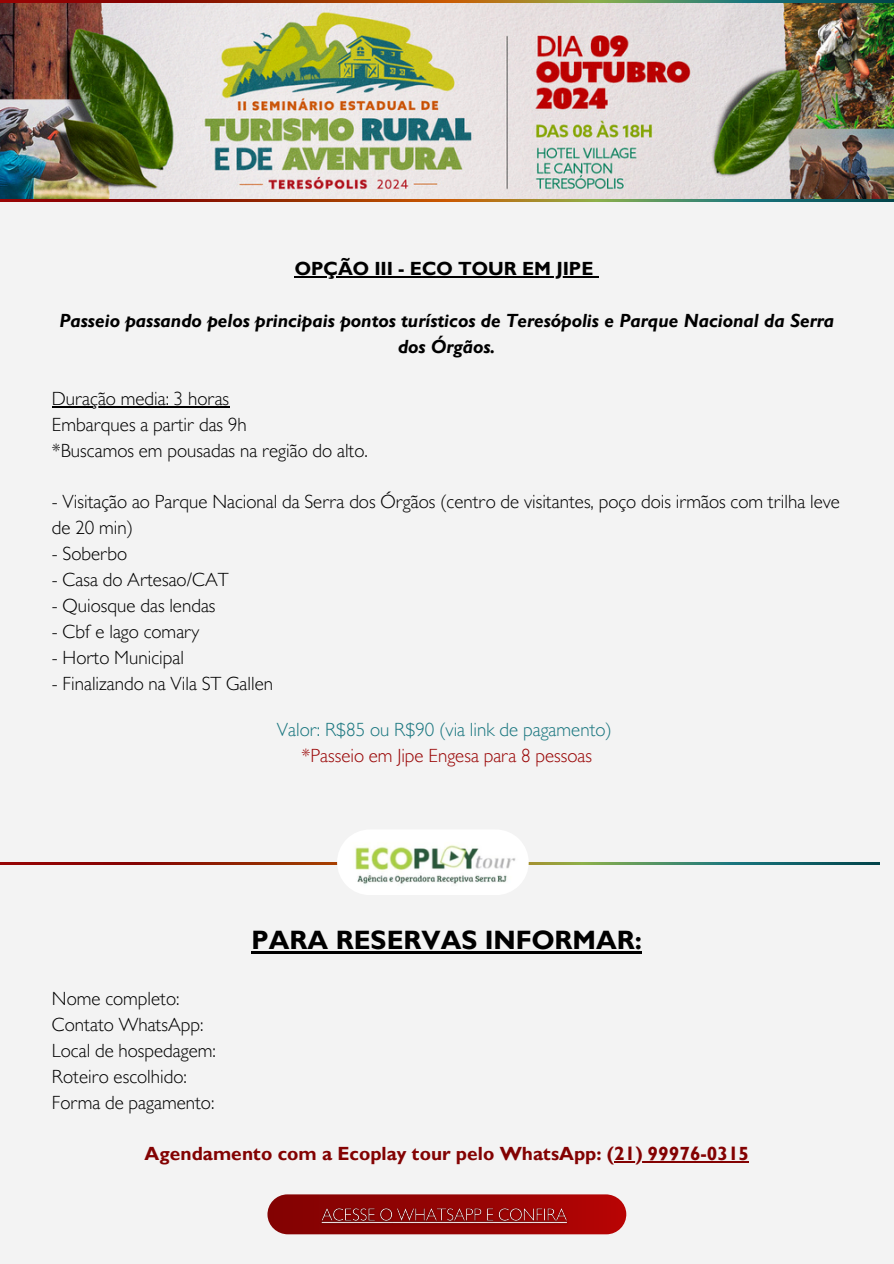
<style>
.page{position:relative;width:894px;height:1264px;background:#fff}
.page>*{position:absolute;margin:0;border:0;box-sizing:border-box;transform-origin:0 0}
.t1{font:700 26.55px "Gill Sans MT Std";color:#000}
.t2{font:300 19.05px/25.8px "Gill Sans MT Std";color:#000}
.t3{font:italic 700 19.05px "Gill Sans MT Std";color:#000}
.t4{font:300 19.05px/25.8px "Gill Sans MT Std";color:#19767f;text-align:center}
.t5{font:700 19.05px "Gill Sans MT Std";color:#830202}
.t6{font:700 19.05px "Gill Sans MT Std";color:#000}
.s1{color:#990404}
</style>
<div class="page">
<div style="left:0;top:0;width:893px;height:1263px;background:#f3f3f3"></div>
<img style="left:0;top:2px;width:893px;height:197px">
<hr style="left:298px;top:0;width:149px;height:2px;background:#fff">
<hr style="left:148px;top:0;width:150px;height:2px;background:#fff">
<hr style="left:0;top:0;width:150px;height:2px;background:#fff">
<hr style="left:446px;top:0;width:149px;height:2px;background:#fff">
<hr style="left:595px;top:0;width:149px;height:2px;background:#fff">
<hr style="left:743px;top:0;width:150px;height:2px;background:#fff">
<hr style="left:298px;top:199px;width:149px;height:2px;background:#fff">
<hr style="left:148px;top:199px;width:150px;height:2px;background:#fff">
<hr style="left:0;top:199px;width:150px;height:2px;background:#fff">
<hr style="left:446px;top:199px;width:149px;height:2px;background:#fff">
<hr style="left:595px;top:199px;width:149px;height:2px;background:#fff">
<hr style="left:743px;top:199px;width:150px;height:2px;background:#fff">
<svg style="left:267px;top:1194px;width:359px;height:40px;background:#9f1313"></svg>
<img style="left:316px;top:1202px;width:257px;height:27px">
<hr style="left:295px;top:276px;width:115px;height:2px;background:#000">
<hr style="left:410px;top:276px;width:183px;height:2px;background:#000">
<hr style="left:52px;top:406px;width:177px;height:1px;background:#000">
<hr style="left:284px;top:862px;width:149px;height:2px;background:#fff">
<hr style="left:134px;top:862px;width:150px;height:2px;background:#fff">
<hr style="left:0;top:862px;width:136px;height:2px;background:#fff">
<hr style="left:432px;top:862px;width:150px;height:2px;background:#fff">
<hr style="left:581px;top:862px;width:149px;height:2px;background:#fff">
<hr style="left:729px;top:862px;width:150px;height:2px;background:#fff">
<img style="left:337px;top:830px;width:191px;height:64px">
<hr style="left:251px;top:951px;width:391px;height:2px;background:#000">
<hr style="left:614px;top:1161px;width:134px;height:1px;background:#830202">
<p class="t6" style="left:295px;top:262px;width:300px">OPÇÃO III - ECO TOUR EM JIPE</p>
<p class="t3" style="left:59px;top:314px;width:776px">Passeio passando pelos principais pontos turísticos de Teresópolis e Parque Nacional da Serra</p>
<p class="t3" style="left:398px;top:340px;width:99px">dos Órgãos.</p>
<p class="t2" style="left:52px;top:388px;width:317px">Duração media: 3 horas<br>Embarques a partir das 9h<br>*Buscamos em pousadas na região do alto.</p>
<p class="t2" style="left:52px;top:492px;width:789px">- Visitação ao Parque Nacional da Serra dos Órgãos (centro de visitantes, poço dois irmãos com trilha leve de 20 min)</p>
<p class="t2" style="left:52px;top:544px;width:77px">- Soberbo</p>
<p class="t2" style="left:52px;top:569px;width:178px">- Casa do Artesao/CAT</p>
<p class="t2" style="left:52px;top:595px;width:165px">- Quiosque das lendas</p>
<p class="t2" style="left:52px;top:621px;width:149px">- Cbf e lago comary</p>
<p class="t2" style="left:52px;top:647px;width:133px">- Horto Municipal</p>
<p class="t2" style="left:52px;top:673px;width:223px">- Finalizando na Vila ST Gallen</p>
<p class="t4" style="left:277px;top:719px;width:336px">Valor: R$85 ou R$90 (via link de pagamento) <span class="s1">*Passeio em Jipe Engesa para 8 pessoas</span></p>
<h1 class="t1" style="left:251px;top:930px;width:392px">PARA RESERVAS INFORMAR:</h1>
<p class="t2" style="left:52px;top:988px;width:165px">Nome completo:<br>Contato WhatsApp:<br>Local de hospedagem:<br>Roteiro escolhido:<br>Forma de pagamento:</p>
<p class="t5" style="left:144px;top:1147px;width:606px">Agendamento com a Ecoplay tour pelo WhatsApp: (21) 99976-0315</p>
</div>
